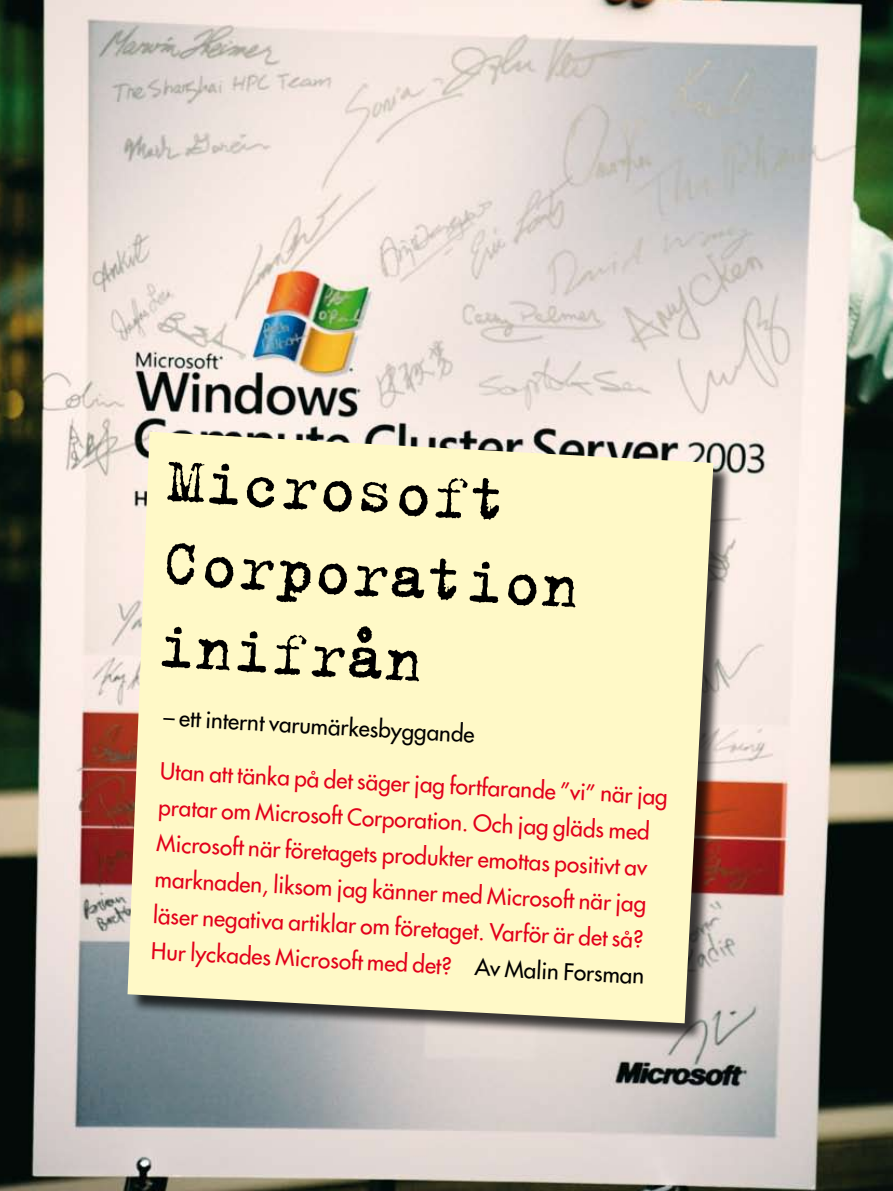
<style>
.page{position:relative;width:893px;height:1191px;background:#fff}
.page>*{position:absolute;margin:0;border:0;box-sizing:border-box;transform-origin:0 0}
.t1{font:69px/82.7px "Trixie";color:#000}
.t2{font:22.5px/36px "Futura";color:#e2001a}
.t3{font:22.5px "Futura";color:#000}
.s1{color:#000}
</style>
<div class="page">
<img style="left:0;top:0;width:893px;height:1191px">
<div style="left:130px;top:434px;width:631px;height:626px;background:#000;opacity:.75"></div>
<svg style="left:128px;top:432px;width:585px;height:591px;background:#f4eec0"></svg>
<h1 class="t1" style="left:168px;top:437px;width:419px;rotate:3deg">Microsoft<br>Corporation inifrån</h1>
<p class="t3" style="left:164px;top:703px;width:313px;rotate:3deg">– ett internt varumärkesbyggande</p>
<p class="t2" style="left:161px;top:752px;width:510px;rotate:3deg">Utan att tänka på det säger jag fortfarande ”vi” när jag pratar om Microsoft Corporation. Och jag gläds med Microsoft när företagets produkter emottas positivt av marknaden, liksom jag känner med Microsoft när jag läser negativa artiklar om företaget. Varför är det så?<br>Hur lyckades Microsoft med det? <span class="s1">Av Malin Forsman</span></p>
</div>
